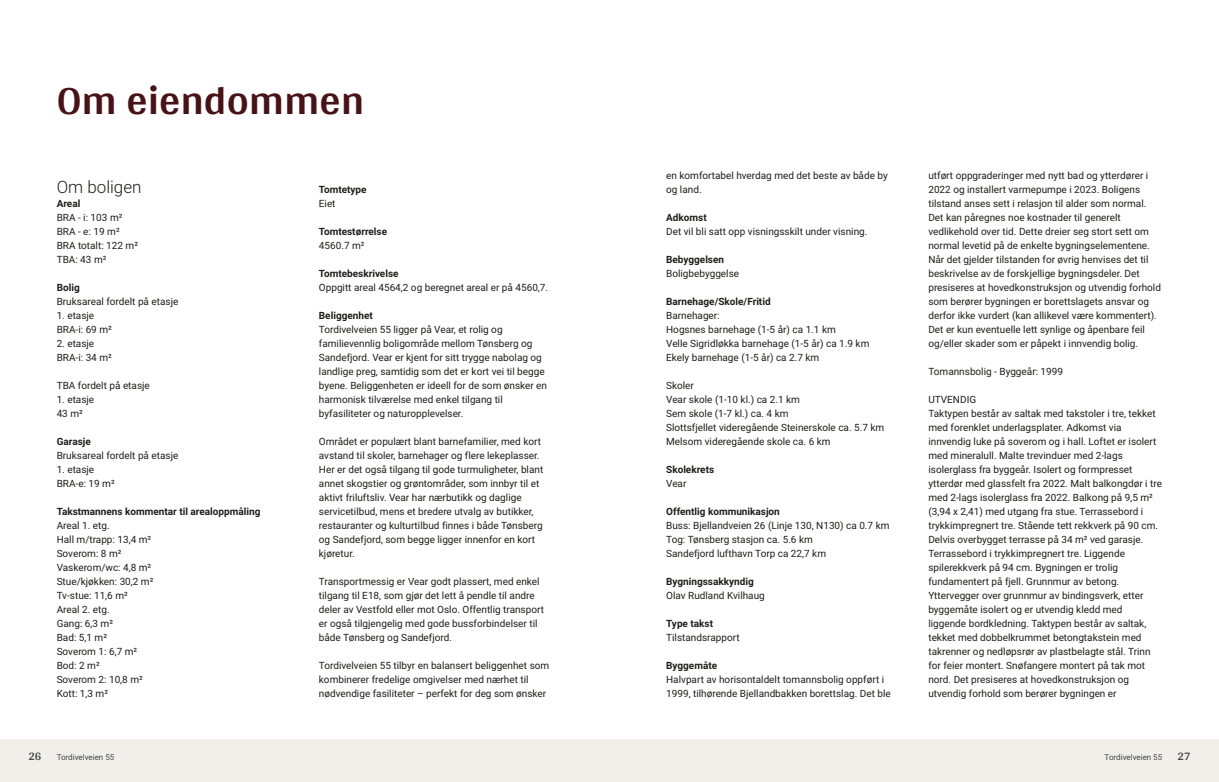
<style>
.page{position:relative;width:1219px;height:782px;background:#fff}
.page>*{position:absolute;margin:0;border:0;box-sizing:border-box;transform-origin:0 0}
.t1{font:700 42px "Arya";color:#481317}
.t2{font:300 17px "Roboto Vitec";color:#1d1d1b}
.t3{font:700 12px "Arya";color:#414749}
.t4{font:10px/14px "Roboto Vitec";color:#1d1d1b}
.t5{font:700 10px "Roboto Vitec";color:#1d1d1b}
.t6{font:8px "Roboto Vitec";color:#414749}
</style>
<div class="page">
<div style="left:0;top:739px;width:612px;height:42px;background:#f2eeea"></div>
<div style="left:607px;top:739px;width:612px;height:42px;background:#f2eeea"></div>
<h1 class="t1" style="left:57px;top:75px;width:309px">Om eiendommen</h1>
<h2 class="t2" style="left:57px;top:174px;width:86px">Om boligen</h2>
<p class="t5" style="left:57px;top:196px;width:25px">Areal</p>
<p class="t4" style="left:57px;top:209px;width:83px">BRA ‑ i: 103 m²<br>BRA ‑ e: 19 m²<br>BRA totalt: 122 m²<br>TBA: 43 m²</p>
<p class="t5" style="left:57px;top:280px;width:25px">Bolig</p>
<p class="t4" style="left:57px;top:293px;width:123px">Bruksareal fordelt på etasje</p>
<p class="t4" style="left:57px;top:307px;width:57px">1. etasje<br>BRA‑i: 69 m²</p>
<p class="t4" style="left:57px;top:335px;width:57px">2. etasje<br>BRA‑i: 34 m²</p>
<p class="t4" style="left:57px;top:377px;width:95px">TBA fordelt på etasje</p>
<p class="t4" style="left:57px;top:391px;width:39px">1. etasje<br>43 m²</p>
<p class="t5" style="left:57px;top:434px;width:36px">Garasje</p>
<p class="t4" style="left:57px;top:447px;width:123px">Bruksareal fordelt på etasje</p>
<p class="t4" style="left:57px;top:461px;width:60px">1. etasje<br>BRA‑e: 19 m²</p>
<p class="t5" style="left:57px;top:504px;width:205px">Takstmannens kommentar til arealoppmåling</p>
<p class="t4" style="left:57px;top:517px;width:98px">Areal 1. etg.<br>Hall m/trapp: 13,4 m²<br>Soverom: 8 m²<br>Vaskerom/wc: 4,8 m²<br>Stue/kjøkken: 30,2 m²<br>Tv‑stue: 11,6 m²<br>Areal 2. etg.<br>Gang: 6,3 m²<br>Bad: 5,1 m²<br>Soverom 1: 6,7 m²<br>Bod: 2 m²<br>Soverom 2: 10,8 m²<br>Kott: 1,3 m²</p>
<p class="t3" style="left:28px;top:749px;width:15px">26</p>
<p class="t6" style="left:57px;top:751px;width:59px">Tordivelveien 55</p>
<p class="t5" style="left:319px;top:182px;width:49px">Tomtetype</p>
<p class="t4" style="left:319px;top:195px;width:18px">Eiet</p>
<p class="t5" style="left:319px;top:224px;width:70px">Tomtestørrelse</p>
<p class="t4" style="left:319px;top:237px;width:47px">4560.7 m²</p>
<p class="t5" style="left:319px;top:266px;width:81px">Tomtebeskrivelse</p>
<p class="t4" style="left:319px;top:279px;width:231px">Oppgitt areal 4564,2 og beregnet areal er på 4560,7.</p>
<p class="t5" style="left:319px;top:308px;width:55px">Beliggenhet</p>
<p class="t4" style="left:319px;top:321px;width:230px">Tordivelveien 55 ligger på Vear, et rolig og familievennlig boligområde mellom Tønsberg og Sandefjord. Vear er kjent for sitt trygge nabolag og landlige preg, samtidig som det er kort vei til begge byene. Beliggenheten er ideell for de som ønsker en harmonisk tilværelse med enkel tilgang til byfasiliteter og naturopplevelser.</p>
<p class="t4" style="left:319px;top:433px;width:226px">Området er populært blant barnefamilier, med kort avstand til skoler, barnehager og flere lekeplasser.<br>Her er det også tilgang til gode turmuligheter, blant annet skogstier og grøntområder, som innbyr til et aktivt friluftsliv. Vear har nærbutikk og daglige servicetilbud, mens et bredere utvalg av butikker, restauranter og kulturtilbud finnes i både Tønsberg og Sandefjord, som begge ligger innenfor en kort kjøretur.</p>
<p class="t4" style="left:319px;top:573px;width:227px">Transportmessig er Vear godt plassert, med enkel tilgang til E18, som gjør det lett å pendle til andre deler av Vestfold eller mot Oslo. Offentlig transport er også tilgjengelig med gode bussforbindelser til både Tønsberg og Sandefjord.</p>
<p class="t4" style="left:319px;top:657px;width:232px">Tordivelveien 55 tilbyr en balansert beliggenhet som kombinerer fredelige omgivelser med nærhet til nødvendige fasiliteter – perfekt for deg som ønsker</p>
<p class="t4" style="left:666px;top:167px;width:223px">en komfortabel hverdag med det beste av både by og land.</p>
<p class="t5" style="left:666px;top:210px;width:42px">Adkomst</p>
<p class="t4" style="left:666px;top:223px;width:203px">Det vil bli satt opp visningsskilt under visning.</p>
<p class="t5" style="left:666px;top:252px;width:59px">Bebyggelsen</p>
<p class="t4" style="left:666px;top:265px;width:74px">Boligbebyggelse</p>
<p class="t5" style="left:666px;top:294px;width:106px">Barnehage/Skole/Fritid</p>
<p class="t4" style="left:666px;top:307px;width:205px">Barnehager:<br>Hogsnes barnehage (1‑5 år) ca 1.1 km<br>Velle Sigridløkka barnehage (1‑5 år) ca 1.9 km<br>Ekely barnehage (1‑5 år) ca 2.7 km</p>
<p class="t4" style="left:666px;top:377px;width:220px">Skoler<br>Vear skole (1‑10 kl.) ca 2.1 km<br>Sem skole (1‑7 kl.) ca. 4 km<br>Slottsfjellet videregående Steinerskole ca. 5.7 km<br>Melsom videregående skole ca. 6 km</p>
<p class="t5" style="left:666px;top:462px;width:50px">Skolekrets</p>
<p class="t4" style="left:666px;top:475px;width:22px">Vear</p>
<p class="t5" style="left:666px;top:504px;width:115px">Offentlig kommunikasjon</p>
<p class="t4" style="left:666px;top:517px;width:225px">Buss: Bjellandveien 26 (Linje 130, N130) ca 0.7 km<br>Tog: Tønsberg stasjon ca. 5.6 km<br>Sandefjord lufthavn Torp ca 22,7 km</p>
<p class="t5" style="left:666px;top:574px;width:89px">Bygningssakkyndig</p>
<p class="t4" style="left:666px;top:587px;width:100px">Olav Rudland Kvilhaug</p>
<p class="t5" style="left:666px;top:616px;width:48px">Type takst</p>
<p class="t4" style="left:666px;top:629px;width:75px">Tilstandsrapport</p>
<p class="t5" style="left:666px;top:658px;width:52px">Byggemåte</p>
<p class="t4" style="left:666px;top:671px;width:226px">Halvpart av horisontaldelt tomannsbolig oppført i<br>1999, tilhørende Bjellandbakken borettslag. Det ble</p>
<p class="t4" style="left:928px;top:167px;width:234px">utført oppgraderinger med nytt bad og ytterdører i 2022 og installert varmepumpe i 2023. Boligens tilstand anses sett i relasjon til alder som normal.<br>Det kan påregnes noe kostnader til generelt vedlikehold over tid. Dette dreier seg stort sett om normal levetid på de enkelte bygningselementene.<br>Når det gjelder tilstanden for øvrig henvises det til beskrivelse av de forskjellige bygningsdeler. Det presiseres at hovedkonstruksjon og utvendig forhold som berører bygningen er borettslagets ansvar og derfor ikke vurdert (kan allikevel være kommentert).<br>Det er kun eventuelle lett synlige og åpenbare feil og/eller skader som er påpekt i innvendig bolig.</p>
<p class="t4" style="left:928px;top:363px;width:136px">Tomannsbolig ‑ Byggeår: 1999</p>
<p class="t4" style="left:928px;top:391px;width:235px">UTVENDIG<br>Taktypen består av saltak med takstoler i tre, tekket med forenklet underlagsplater. Adkomst via innvendig luke på soverom og i hall. Loftet er isolert med mineralull. Malte trevinduer med 2‑lags isolerglass fra byggeår. Isolert og formpresset ytterdør med glassfelt fra 2022. Malt balkongdør i tre med 2‑lags isolerglass fra 2022. Balkong på 9,5 m² (3,94 x 2,41) med utgang fra stue. Terrassebord i trykkimpregnert tre. Stående tett rekkverk på 90 cm.<br>Delvis overbygget terrasse på 34 m² ved garasje.<br>Terrassebord i trykkimpregnert tre. Liggende spilerekkverk på 94 cm. Bygningen er trolig fundamentert på fjell. Grunnmur av betong.<br>Yttervegger over grunnmur av bindingsverk, etter byggemåte isolert og er utvendig kledd med liggende bordkledning. Taktypen består av saltak, tekket med dobbelkrummet betongtakstein med takrenner og nedløpsrør av plastbelagte stål. Trinn for feier montert. Snøfangere montert på tak mot nord. Det presiseres at hovedkonstruksjon og utvendig forhold som berører bygningen er</p>
<p class="t6" style="left:1105px;top:751px;width:59px">Tordivelveien 55</p>
<p class="t3" style="left:1177px;top:749px;width:15px">27</p>
</div>
